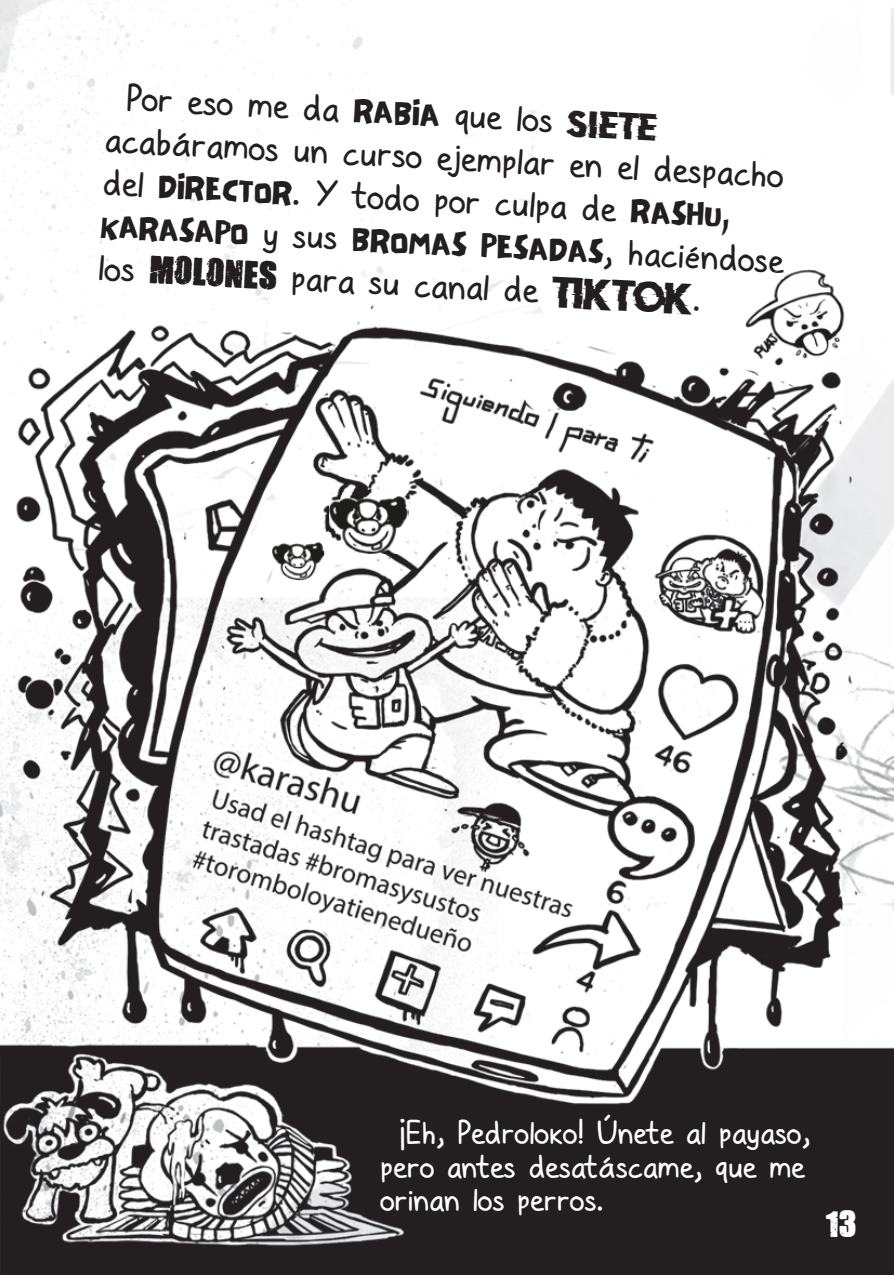
<style>
.page{position:relative;width:894px;height:1275px;background:#fff}
.page>*{position:absolute;margin:0;border:0;box-sizing:border-box;transform-origin:0 0}
.t1{font:36px/42.8px "sagesans";color:#231f20}
.t2{font:36px "NF PAGKAKI Regular";color:#231f20}
.t3{font:33.75px "Madrid Grunge";color:#fff}
.t4{font:31.5px/33.8px "sagesans";letter-spacing:-.01em;color:#fff}
.s1{font-family:"NF PAGKAKI Regular"}
.s2{font-family:"Doctor Glitch";font-size:29.25px}
.s3{font-family:"sagesans"}
.s4{font-family:"Madrid Grunge"}
.s5{font-family:"Doctor Glitch";font-size:33.75px}
.s6{font-size:33.75px}
</style>
<div class="page">
<img style="left:0;top:0;width:893px;height:1275px">
<img style="left:732px;top:256px;width:129px;height:121px">
<img style="left:753px;top:270px;width:30px;height:9px">
<img style="left:329px;top:496px;width:79px;height:58px">
<img style="left:272px;top:542px;width:52px;height:38px">
<img style="left:0;top:0;width:89px;height:48px">
<p class="t1" style="left:108px;top:75px;width:681px;text-indent:19px;rotate:3deg">Por eso me da <span class="s1">rabia</span> que los <span class="s2">siete </span>acabáramos un curso ejemplar en el despacho del <span class="s1">director</span>. Y todo por culpa de <span class="s1">Rashu,</span></p>
<p class="t2" style="left:101px;top:204px;width:686px;rotate:3deg">Karasapo <span class="s3">y sus</span> bromas pesadas<span class="s3">, haciéndose</span></p>
<p class="t1" style="left:99px;top:245px;width:604px;rotate:3deg">los <span class="s4">molones</span> para su canal de <span class="s5">TikTok</span><span class="s6">.</span></p>
<p class="t4" style="left:380px;top:1115px;width:432px;text-indent:19px">¡Eh, Pedroloko! Únete al payaso, pero antes desatáscame, que me orinan los perros.</p>
<p class="t3" style="left:825px;top:1209px;width:32px">13</p>
</div>
